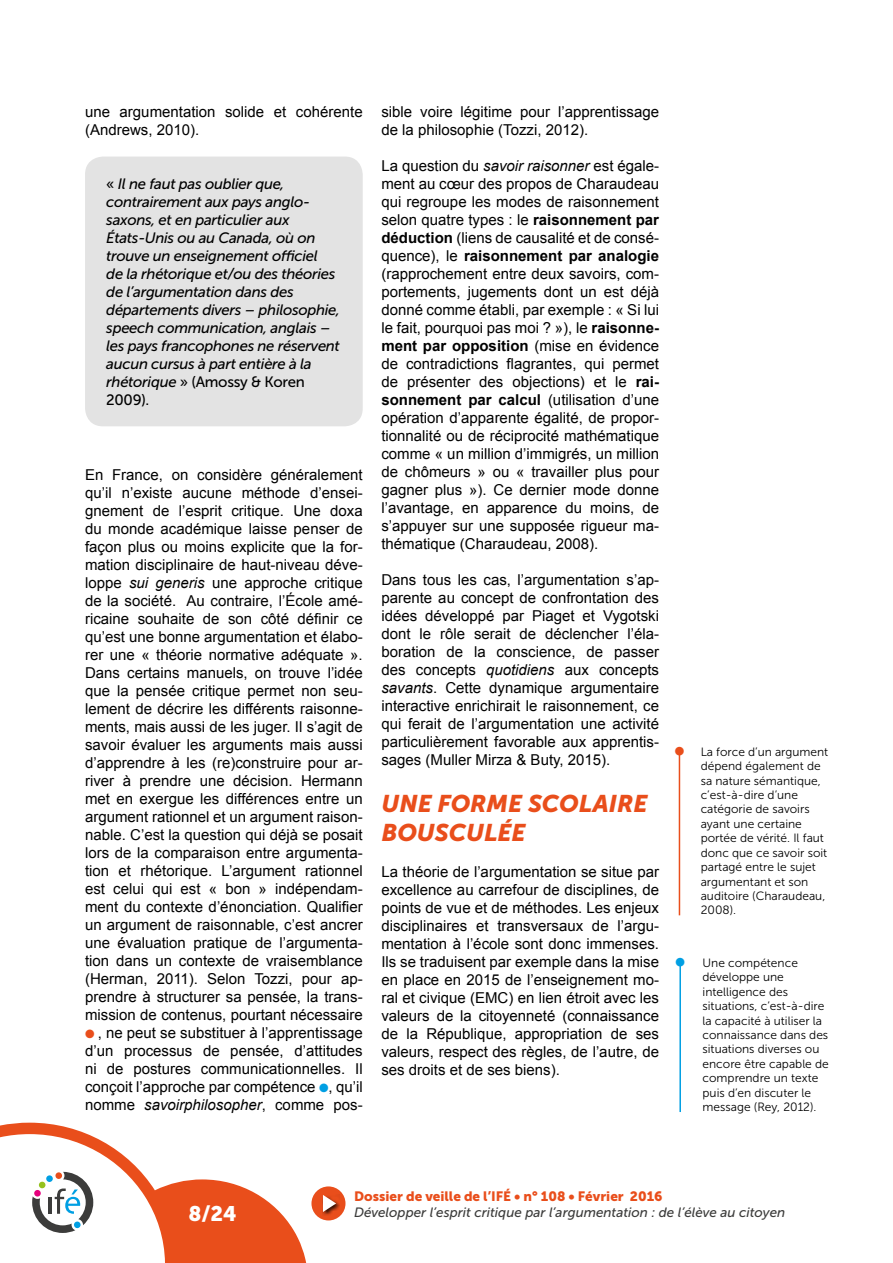
<style>
.page{position:relative;width:893px;height:1263px;background:#fff}
.page>*{position:absolute;margin:0;border:0;box-sizing:border-box;transform-origin:0 0}
.t1{font:italic 24px/28.8px "Museo Sans 900";color:#e94e1b}
.t2{font:21px "Museo Sans 900";color:#fff}
.t3{font:15px/18px "Arial";color:#000;text-align:justify}
.t4{font:italic 15px/18px "Museo Sans 500";letter-spacing:-.02em;color:#000}
.t5{font:italic 13.5px "Museo Sans 500";color:#3c3c3b}
.t6{font:13.5px "Museo Sans 900";color:#e94e1b}
.t7{font:12px/14.4px "Museo Sans 300";color:#000}
.s1{font-style:normal}
.s2{font-style:italic}
.s3{color:#e94e1b}
.s4{color:#009fe3}
.s5{font-weight:700}
</style>
<div class="page">
<div style="left:311px;top:1186px;width:34px;height:34px;background:#e94e1b;border-radius:50%"></div>
<div style="left:323px;top:1194px;width:17px;height:21px;background:#000;opacity:.75"></div>
<svg style="left:323px;top:1195px;width:13px;height:17px"></svg>
<svg style="left:0;top:1123px;width:306px;height:140px"></svg>
<div style="left:39px;top:1181px;width:7px;height:7px;background:#95c11f;border-radius:50%"></div>
<div style="left:46px;top:1175px;width:7px;height:7px;background:#009fe3;border-radius:50%"></div>
<div style="left:55px;top:1172px;width:7px;height:7px;background:#e94e1b;border-radius:50%"></div>
<div style="left:74px;top:1221px;width:7px;height:7px;background:#009fe3;border-radius:50%"></div>
<div style="left:34px;top:1190px;width:7px;height:7px;background:#e6007d;border-radius:50%"></div>
<div style="left:85px;top:157px;width:278px;height:269px;background:#e3e3e3;border-radius:18px"></div>
<hr style="left:679px;top:755px;width:1px;height:160px;background:#e94e1b">
<hr style="left:679px;top:966px;width:2px;height:146px;background:#009fe3">
<p class="t3" style="left:85px;top:103px;width:279px">une argumentation solide et cohérente (Andrews, 2010).</p>
<p class="t4" style="left:106px;top:175px;width:235px"><span class="s1">«</span> Il ne faut pas oublier que, contrairement aux pays anglo&shy;saxons, et en particulier aux<br>États-Unis ou au Canada, où on trouve un enseignement officiel<br>de la rhétorique et/ou des théories de l’argumentation dans des départements divers – philosophie, speech communication, anglais – les pays francophones ne réservent aucun cursus à part entière à la rhétorique <span class="s1">» (Amossy &amp; Koren<br>2009).</span></p>
<p class="t3" style="left:85px;top:466px;width:279px">En France, on considère généralement qu’il n’existe aucune méthode d’ensei&shy;gnement de l’esprit critique. Une doxa du monde académique laisse penser de façon plus ou moins explicite que la for&shy;mation disciplinaire de haut-niveau déve&shy;loppe <span class="s2">sui generis</span> une approche critique de la société. Au contraire, l’École amé&shy;ricaine souhaite de son côté définir ce qu’est une bonne argumentation et élabo&shy;rer une « théorie normative adéquate ».<br>Dans certains manuels, on trouve l’idée que la pensée critique permet non seu&shy;lement de décrire les différents raisonne&shy;ments, mais aussi de les juger. Il s’agit de savoir évaluer les arguments mais aussi d’apprendre à les (re)construire pour ar&shy;river à prendre une décision. Hermann met en exergue les différences entre un argument rationnel et un argument raison&shy;nable. C’est la question qui déjà se posait lors de la comparaison entre argumenta&shy;tion et rhétorique. L’argument rationnel est celui qui est « bon » indépendam&shy;ment du contexte d’énonciation. Qualifier un argument de raisonnable, c’est ancrer une évaluation pratique de l’argumenta&shy;tion dans un contexte de vraisemblance (Herman, 2011). Selon Tozzi, pour ap&shy;prendre à structurer sa pensée, la trans&shy;mission de contenus, pourtant nécessaire</p>
<p class="t3" style="left:85px;top:1024px;width:279px"><span class="s3">●</span> , ne peut se substituer à l’apprentissage d’un processus de pensée, d’attitudes ni de postures communicationnelles. Il conçoit l’approche par compétence <span class="s4">●</span>, qu’il nomme <span class="s2">savoirphilosopher</span>, comme pos-</p>
<p class="t3" style="left:381px;top:103px;width:279px">sible voire légitime pour l’apprentissage de la philosophie (Tozzi, 2012).</p>
<p class="t3" style="left:381px;top:157px;width:279px">La question du <span class="s2">savoir raisonner</span> est égale&shy;ment au cœur des propos de Charaudeau qui regroupe les modes de raisonnement selon quatre types : le <span class="s5">raisonnement par déduction</span> (liens de causalité et de consé&shy;quence), le <span class="s5">raisonnement par analogie </span>(rapprochement entre deux savoirs, com&shy;portements, jugements dont un est déjà donné comme établi, par exemple : « Si lui le fait, pourquoi pas moi ? »), le <span class="s5">raisonne&shy;ment par opposition</span> (mise en évidence de contradictions flagrantes, qui permet de présenter des objections) et le <span class="s5">rai&shy;sonnement par calcul</span> (utilisation d’une opération d’apparente égalité, de propor&shy;tionnalité ou de réciprocité mathématique comme « un million d’immigrés, un million de chômeurs » ou « travailler plus pour gagner plus »). Ce dernier mode donne l’avantage, en apparence du moins, de s’appuyer sur une supposée rigueur ma&shy;thématique (Charaudeau, 2008).</p>
<p class="t3" style="left:381px;top:571px;width:279px">Dans tous les cas, l’argumentation s’ap&shy;parente au concept de confrontation des idées développé par Piaget et Vygotski dont le rôle serait de déclencher l’éla&shy;boration de la conscience, de passer des concepts <span class="s2">quotidiens</span> aux concepts <span class="s2">savants</span>. Cette dynamique argumentaire interactive enrichirait le raisonnement, ce qui ferait de l’argumentation une activité particulièrement favorable aux apprentis&shy;sages (Muller Mirza &amp; Buty, 2015).</p>
<h1 class="t1" style="left:381px;top:789px;width:268px">UNE FORME SCOLAIRE<br>BOUSCULÉE</h1>
<p class="t3" style="left:381px;top:863px;width:279px">La théorie de l’argumentation se situe par excellence au carrefour de disciplines, de points de vue et de méthodes. Les enjeux disciplinaires et transversaux de l’argu&shy;mentation à l’école sont donc immenses.<br>Ils se traduisent par exemple dans la mise en place en 2015 de l’enseignement mo&shy;ral et civique (EMC) en lien étroit avec les valeurs de la citoyenneté (connaissance de la République, appropriation de ses valeurs, respect des règles, de l’autre, de ses droits et de ses biens).</p>
<p class="t6" style="left:354px;top:1188px;width:310px">Dossier de veille de l’IFÉ • n° 108 • Février 2016</p>
<p class="t7" style="left:701px;top:745px;width:129px">La force d’un argument dépend également de sa nature sémantique, c’est-à-dire d’une catégorie de savoirs ayant une certaine portée de vérité. Il faut donc que ce savoir soit partagé entre le sujet argumentant et son auditoire (Charaudeau,<br>2008).</p>
<p class="t7" style="left:702px;top:956px;width:128px">Une compétence développe une intelligence des situations, c’est-à-dire la capacité à utiliser la connaissance dans des situations diverses ou encore être capable de comprendre un texte puis d’en discuter le message (Rey, 2012).</p>
<h2 class="t2" style="left:188px;top:1202px;width:50px">8/24</h2>
<p class="t5" style="left:354px;top:1205px;width:433px">Développer l’esprit critique par l’argumentation : de l’élève au citoyen</p>
</div>
